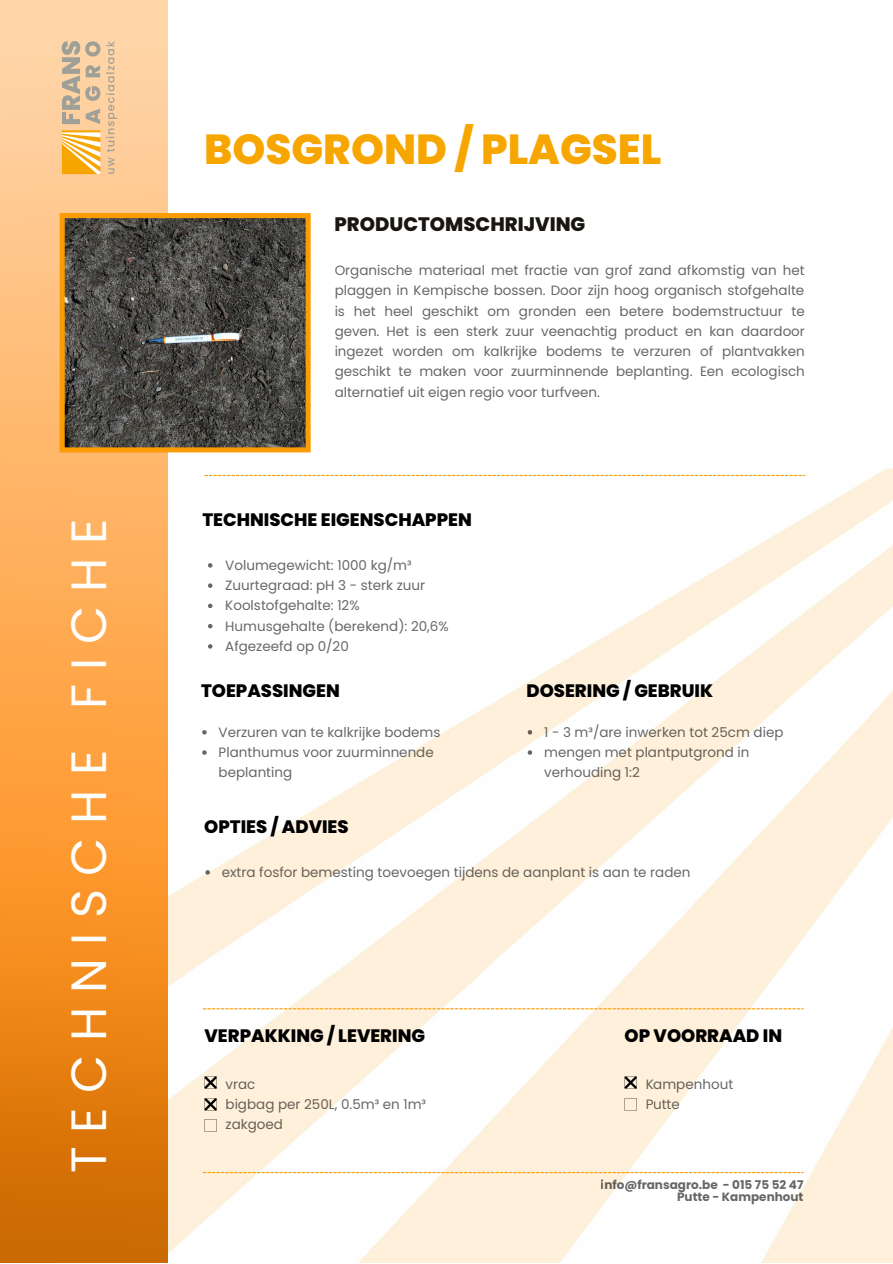
<style>
.page{position:relative;width:893px;height:1264px;background:#fff}
.page>*{position:absolute;margin:0;border:0;box-sizing:border-box;transform-origin:0 0}
.t1{font:49.5px "Poppins";letter-spacing:.28em;color:#fefefd}
.t2{font:800 42px "Poppins";color:#f7a600}
.t3{font:800 19.5px "Poppins";color:#191611}
.t4{font:800 18px "Poppins";color:#000}
.t5{font:13.5px/20.2px "Poppins";color:#000}
.t6{font:700 12px/12px "Poppins";color:#000;text-align:right}
</style>
<div class="page">
<img style="left:167px;top:0;width:725px;height:1262px">
<img style="left:0;top:0;width:167px;height:1262px">
<svg style="left:203px;top:1171px;width:600px;height:2px"></svg>
<svg style="left:60px;top:213px;width:250px;height:239px;background:#585041"></svg>
<svg style="left:204px;top:1076px;width:13px;height:12px"></svg>
<svg style="left:204px;top:1098px;width:13px;height:12px"></svg>
<svg style="left:204px;top:1119px;width:13px;height:12px"></svg>
<svg style="left:624px;top:1076px;width:13px;height:12px"></svg>
<svg style="left:624px;top:1098px;width:13px;height:12px"></svg>
<svg style="left:203px;top:1008px;width:600px;height:1px"></svg>
<svg style="left:204px;top:475px;width:601px;height:1px"></svg>
<svg style="left:208px;top:563px;width:4px;height:4px"></svg>
<svg style="left:208px;top:583px;width:4px;height:5px"></svg>
<svg style="left:208px;top:603px;width:4px;height:5px"></svg>
<svg style="left:208px;top:624px;width:4px;height:4px"></svg>
<svg style="left:208px;top:644px;width:4px;height:4px"></svg>
<svg style="left:527px;top:730px;width:5px;height:4px"></svg>
<svg style="left:527px;top:750px;width:5px;height:4px"></svg>
<svg style="left:205px;top:870px;width:5px;height:4px"></svg>
<svg style="left:202px;top:730px;width:5px;height:4px"></svg>
<svg style="left:202px;top:750px;width:5px;height:4px"></svg>
<img style="left:60px;top:30px;width:68px;height:145px">
<h1 class="t1" style="left:54px;top:1173px;width:655px;rotate:-90deg">TECHNISCHE FICHE</h1>
<h2 class="t2" style="left:204px;top:120px;width:458px">BOSGROND / PLAGSEL</h2>
<h3 class="t3" style="left:334px;top:211px;width:252px">PRODUCTOMSCHRIJVING</h3>
<p class="t5" style="left:334px;top:260px;width:472px;text-align:justify">Organische materiaal met fractie van grof zand afkomstig van het plaggen in Kempische bossen. Door zijn hoog organisch stofgehalte is het heel geschikt om gronden een betere bodemstructuur te geven. Het is een sterk zuur veenachtig product en kan daardoor ingezet worden om kalkrijke bodems te verzuren of plantvakken geschikt te maken voor zuurminnende beplanting. Een ecologisch alternatief uit eigen regio voor turfveen.</p>
<h3 class="t4" style="left:202px;top:507px;width:271px">TECHNISCHE EIGENSCHAPPEN</h3>
<p class="t5" style="left:225px;top:555px;width:225px">Volumegewicht: 1000 kg/m³<br>Zuurtegraad: pH 3 - sterk zuur<br>Koolstofgehalte: 12%<br>Humusgehalte (berekend): 20,6%<br>Afgezeefd op 0/20</p>
<h3 class="t4" style="left:201px;top:678px;width:140px">TOEPASSINGEN</h3>
<p class="t5" style="left:218px;top:722px;width:223px">Verzuren van te kalkrijke bodems<br>Planthumus voor zuurminnende beplanting</p>
<h3 class="t4" style="left:526px;top:678px;width:188px">DOSERING / GEBRUIK</h3>
<p class="t5" style="left:544px;top:722px;width:241px">1 - 3 m³/are inwerken tot 25cm diep mengen met plantputgrond in verhouding 1:2</p>
<h3 class="t4" style="left:204px;top:813px;width:146px">OPTIES / ADVIES</h3>
<p class="t5" style="left:222px;top:862px;width:470px">extra fosfor bemesting toevoegen tijdens de aanplant is aan te raden</p>
<h3 class="t4" style="left:204px;top:1023px;width:222px">VERPAKKING / LEVERING</h3>
<p class="t5" style="left:225px;top:1073px;width:202px">vrac<br>bigbag per 250L, 0.5m³ en 1m³ zakgoed</p>
<h3 class="t4" style="left:624px;top:1023px;width:159px">OP VOORRAAD IN</h3>
<p class="t5" style="left:645px;top:1073px;width:90px">Kampenhout<br>Putte</p>
<p class="t6" style="left:600px;top:1178px;width:204px">info@fransagro.be - 015 75 52 47<br>Putte - Kampenhout</p>
</div>
